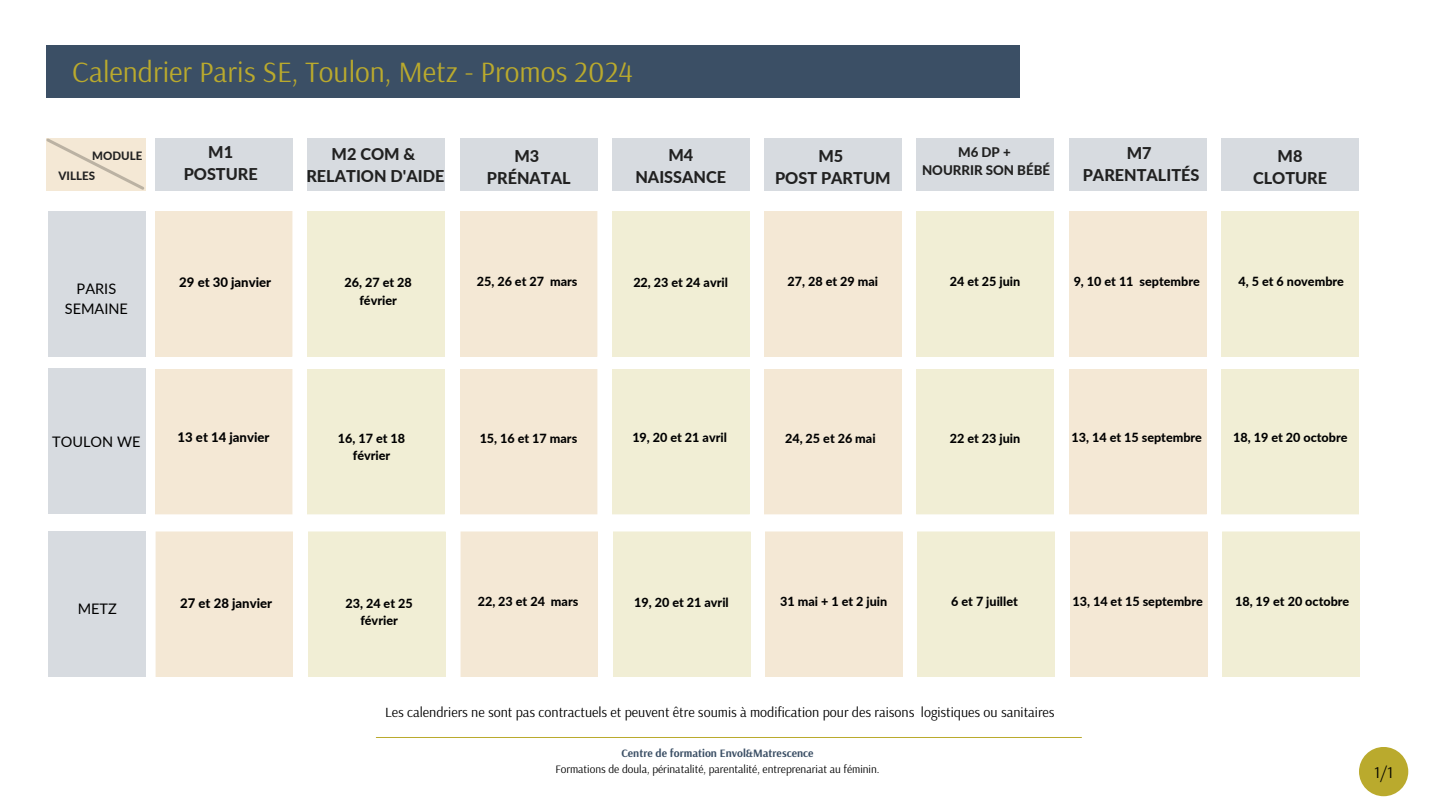
<style>
.page{position:relative;width:1440px;height:810px;background:#fff}
.page>*{position:absolute;margin:0;border:0;box-sizing:border-box;transform-origin:0 0}
.t1{font:29.4px "Arsenal";color:#baaa2d}
.t2{font:16.4px "Arsenal";color:#000}
.t3{font:800 16.3px/22.5px "Lato";color:#212121;text-align:center}
.t4{font:14.5px "Lato";color:#000}
.t5{font:14px "Arsenal";color:#000}
.t6{font:800 13.3px "Lato";color:#212121}
.t7{font:800 13.1px "Lato";color:#000}
.t8{font:800 12.6px/17.2px "Lato";color:#000;text-align:center}
.t9{font:800 11.5px "Lato";color:#212121}
.t10{font:11.3px "Arsenal";color:#000}
.t11{font:700 11.3px "Arsenal";color:#3b4f65}
</style>
<div class="page">
<div style="left:48px;top:211px;width:97px;height:145px;background:#d7dbe0"></div>
<div style="left:155px;top:138px;width:137px;height:52px;background:#d7dbe0"></div>
<div style="left:155px;top:211px;width:137px;height:146px;background:#f4e8d5"></div>
<div style="left:167px;top:223px;width:113px;height:121px;background:#f4e8d5"></div>
<div style="left:308px;top:138px;width:137px;height:52px;background:#d7dbe0"></div>
<div style="left:307px;top:211px;width:138px;height:146px;background:#f1eed5"></div>
<div style="left:319px;top:223px;width:113px;height:121px;background:#f1eed5"></div>
<div style="left:460px;top:138px;width:137px;height:52px;background:#d7dbe0"></div>
<div style="left:460px;top:211px;width:137px;height:146px;background:#f4e8d5"></div>
<div style="left:472px;top:223px;width:113px;height:121px;background:#f4e8d5"></div>
<div style="left:613px;top:138px;width:137px;height:52px;background:#d7dbe0"></div>
<div style="left:612px;top:211px;width:138px;height:146px;background:#f1eed5"></div>
<div style="left:624px;top:223px;width:113px;height:121px;background:#f1eed5"></div>
<div style="left:765px;top:138px;width:137px;height:52px;background:#d7dbe0"></div>
<div style="left:917px;top:138px;width:137px;height:52px;background:#d7dbe0"></div>
<div style="left:1070px;top:138px;width:137px;height:52px;background:#d7dbe0"></div>
<div style="left:1222px;top:138px;width:137px;height:52px;background:#d7dbe0"></div>
<div style="left:764px;top:211px;width:138px;height:146px;background:#f4e8d5"></div>
<div style="left:776px;top:223px;width:113px;height:121px;background:#f4e8d5"></div>
<div style="left:916px;top:211px;width:138px;height:146px;background:#f1eed5"></div>
<div style="left:929px;top:223px;width:113px;height:121px;background:#f1eed5"></div>
<div style="left:1069px;top:211px;width:138px;height:146px;background:#f4e8d5"></div>
<div style="left:1081px;top:223px;width:113px;height:121px;background:#f4e8d5"></div>
<div style="left:1221px;top:211px;width:138px;height:146px;background:#f1eed5"></div>
<div style="left:1234px;top:223px;width:113px;height:121px;background:#f1eed5"></div>
<svg style="left:46px;top:138px;width:100px;height:53px;background:#f0e4d1"></svg>
<div style="left:48px;top:369px;width:97px;height:145px;background:#d7dbe0"></div>
<div style="left:155px;top:369px;width:137px;height:145px;background:#f4e8d5"></div>
<div style="left:167px;top:381px;width:113px;height:121px;background:#f4e8d5"></div>
<div style="left:307px;top:369px;width:138px;height:145px;background:#f1eed5"></div>
<div style="left:319px;top:381px;width:113px;height:121px;background:#f1eed5"></div>
<div style="left:460px;top:369px;width:137px;height:145px;background:#f4e8d5"></div>
<div style="left:472px;top:381px;width:113px;height:121px;background:#f4e8d5"></div>
<div style="left:612px;top:369px;width:138px;height:145px;background:#f1eed5"></div>
<div style="left:624px;top:381px;width:113px;height:121px;background:#f1eed5"></div>
<div style="left:764px;top:369px;width:138px;height:145px;background:#f4e8d5"></div>
<div style="left:776px;top:381px;width:113px;height:121px;background:#f4e8d5"></div>
<div style="left:916px;top:369px;width:138px;height:145px;background:#f1eed5"></div>
<div style="left:929px;top:381px;width:113px;height:121px;background:#f1eed5"></div>
<div style="left:1069px;top:369px;width:138px;height:145px;background:#f4e8d5"></div>
<div style="left:1081px;top:381px;width:113px;height:121px;background:#f4e8d5"></div>
<div style="left:1221px;top:369px;width:138px;height:145px;background:#f1eed5"></div>
<div style="left:1234px;top:381px;width:113px;height:121px;background:#f1eed5"></div>
<div style="left:46px;top:45px;width:974px;height:52px;background:#3b4f65"></div>
<hr style="left:376px;top:737px;width:706px;height:1px;background:#baaa2d">
<div style="left:1359px;top:747px;width:49px;height:49px;background:#baaa2d;border-radius:50%"></div>
<div style="left:49px;top:531px;width:97px;height:146px;background:#d7dbe0"></div>
<div style="left:156px;top:531px;width:137px;height:146px;background:#f4e8d5"></div>
<div style="left:168px;top:544px;width:113px;height:121px;background:#f4e8d5"></div>
<div style="left:308px;top:531px;width:138px;height:146px;background:#f1eed5"></div>
<div style="left:320px;top:544px;width:113px;height:121px;background:#f1eed5"></div>
<div style="left:461px;top:531px;width:137px;height:146px;background:#f4e8d5"></div>
<div style="left:473px;top:544px;width:113px;height:121px;background:#f4e8d5"></div>
<div style="left:613px;top:531px;width:138px;height:146px;background:#f1eed5"></div>
<div style="left:625px;top:544px;width:113px;height:121px;background:#f1eed5"></div>
<div style="left:765px;top:531px;width:138px;height:146px;background:#f4e8d5"></div>
<div style="left:777px;top:544px;width:113px;height:121px;background:#f4e8d5"></div>
<div style="left:917px;top:531px;width:138px;height:146px;background:#f1eed5"></div>
<div style="left:929px;top:544px;width:114px;height:121px;background:#f1eed5"></div>
<div style="left:1070px;top:531px;width:138px;height:146px;background:#f4e8d5"></div>
<div style="left:1082px;top:544px;width:113px;height:121px;background:#f4e8d5"></div>
<div style="left:1222px;top:531px;width:138px;height:146px;background:#f1eed5"></div>
<div style="left:1234px;top:544px;width:113px;height:121px;background:#f1eed5"></div>
<p class="t1" style="left:72px;top:53px;width:562px">Calendrier Paris SE, Toulon, Metz - Promos 2024</p>
<p class="t9" style="left:92px;top:149px;width:52px">MODULE</p>
<p class="t9" style="left:59px;top:169px;width:38px">VILLES</p>
<p class="t3" style="left:184px;top:140px;width:76px">M1<br>POSTURE</p>
<p class="t6" style="left:958px;top:144px;width:54px">M6 DP +</p>
<p class="t3" style="left:332px;top:142px;width:85px">M2 COM &amp;</p>
<p class="t3" style="left:306px;top:165px;width:139px">RELATION D'AIDE</p>
<p class="t3" style="left:635px;top:143px;width:92px">M4<br>NAISSANCE</p>
<p class="t3" style="left:818px;top:144px;width:26px">M5</p>
<p class="t3" style="left:514px;top:144px;width:26px">M3</p>
<p class="t3" style="left:487px;top:167px;width:85px">PRÉNATAL</p>
<p class="t6" style="left:922px;top:162px;width:130px">NOURRIR SON BÉBÉ</p>
<p class="t3" style="left:775px;top:167px;width:117px">POST PARTUM</p>
<p class="t3" style="left:1127px;top:141px;width:26px">M7</p>
<p class="t3" style="left:1083px;top:164px;width:118px">PARENTALITÉS</p>
<p class="t4" style="left:77px;top:280px;width:41px">PARIS</p>
<p class="t4" style="left:65px;top:300px;width:65px">SEMAINE</p>
<p class="t7" style="left:179px;top:274px;width:93px">29 et 30 janvier</p>
<p class="t8" style="left:345px;top:274px;width:69px">26, 27 et 28 février</p>
<p class="t8" style="left:477px;top:272px;width:102px">25, 26 et 27 mars</p>
<p class="t8" style="left:633px;top:273px;width:96px">22, 23 et 24 avril</p>
<p class="t8" style="left:788px;top:272px;width:92px">27, 28 et 29 mai</p>
<p class="t8" style="left:950px;top:272px;width:72px">24 et 25 juin</p>
<p class="t8" style="left:1074px;top:272px;width:128px">9, 10 et 11 septembre</p>
<p class="t3" style="left:1253px;top:144px;width:76px">M8<br>CLOTURE</p>
<p class="t8" style="left:1239px;top:272px;width:107px">4, 5 et 6 novembre</p>
<p class="t4" style="left:52px;top:433px;width:90px">TOULON WE</p>
<p class="t7" style="left:178px;top:429px;width:93px">13 et 14 janvier</p>
<p class="t8" style="left:338px;top:429px;width:69px">16, 17 et 18 février</p>
<p class="t8" style="left:480px;top:429px;width:99px">15, 16 et 17 mars</p>
<p class="t8" style="left:632px;top:429px;width:96px">19, 20 et 21 avril</p>
<p class="t8" style="left:785px;top:429px;width:92px">24, 25 et 26 mai</p>
<p class="t8" style="left:950px;top:429px;width:72px">22 et 23 juin</p>
<p class="t8" style="left:1072px;top:428px;width:132px">13, 14 et 15 septembre</p>
<p class="t8" style="left:1233px;top:428px;width:116px">18, 19 et 20 octobre</p>
<p class="t4" style="left:78px;top:600px;width:41px">METZ</p>
<p class="t7" style="left:180px;top:595px;width:93px">27 et 28 janvier</p>
<p class="t8" style="left:345px;top:594px;width:69px">23, 24 et 25 février</p>
<p class="t8" style="left:478px;top:593px;width:102px">22, 23 et 24 mars</p>
<p class="t8" style="left:634px;top:594px;width:96px">19, 20 et 21 avril</p>
<p class="t8" style="left:780px;top:593px;width:109px">31 mai + 1 et 2 juin</p>
<p class="t8" style="left:951px;top:593px;width:68px">6 et 7 juillet</p>
<p class="t8" style="left:1072px;top:593px;width:132px">13, 14 et 15 septembre</p>
<p class="t8" style="left:1235px;top:593px;width:116px">18, 19 et 20 octobre</p>
<p class="t5" style="left:385px;top:703px;width:671px">Les calendriers ne sont pas contractuels et peuvent être soumis à modification pour des raisons logistiques ou sanitaires</p>
<p class="t11" style="left:621px;top:746px;width:194px">Centre de formation Envol&amp;Matrescence</p>
<p class="t10" style="left:555px;top:762px;width:326px">Formations de doula, périnatalité, parentalité, entreprenariat au féminin.</p>
<p class="t2" style="left:1374px;top:762px;width:20px">1/1</p>
</div>
